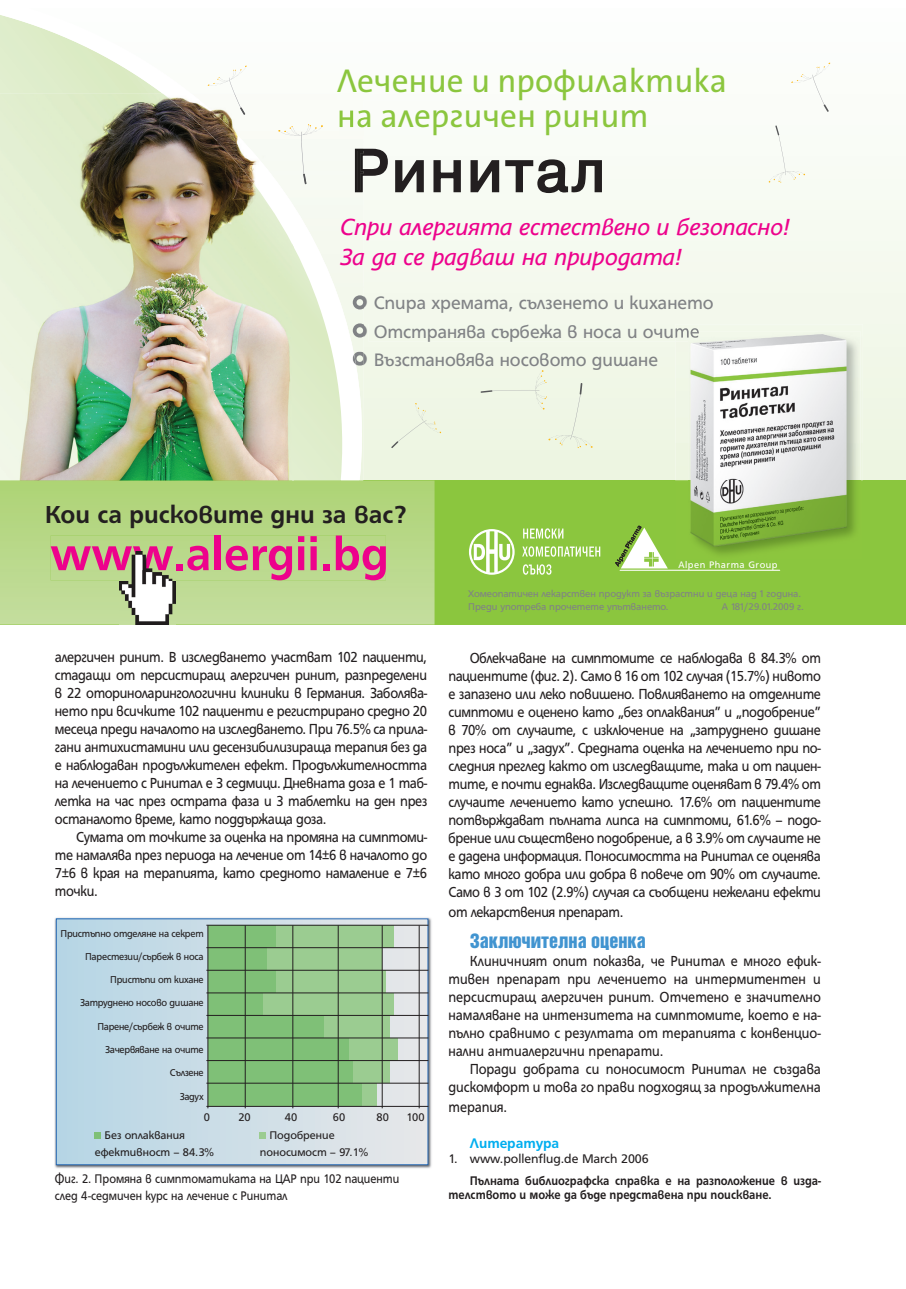
<style>
.page{position:relative;width:906px;height:1289px;background:#fff}
.page>*{position:absolute;margin:0;border:0;box-sizing:border-box;transform-origin:0 0}
.t1{font:50.1px "HS Grotesk BG Bold";color:#ed028c}
.t2{font:33.15px/35px "The Sans B Plus W5 Plain";color:#8bc63e}
.t3{font:26.55px "HS Grotesk BG Bold";color:#231f20}
.t4{font:24.9px/29.8px "HS Grotesk BG Italic";letter-spacing:-.01em;color:#ed028c}
.t5{font:19.5px/28px "HS Grotesk BG Normal";color:#808285}
.t6{font:18px "Helvetica Inserat Cyr Upright";color:#4194d0}
.t7{font:15.75px/18px "HS Grotesk Bg";letter-spacing:-.02em;color:#231f20;text-align:justify;scale:.9 1}
.t8{font:15.75px/18px "HS Grotesk Bg";color:#231f20;text-align:right;scale:.9 1}
.t9{font:700 15px "HS Grotesk Bg";color:#00aeef}
.t10{font:700 13.5px/13.5px "HS Grotesk Bg";color:#231f20;scale:.9 1}
.t11{font:13.5px/16.5px "HS Grotesk Bg";color:#231f20;scale:.9 1}
.t12{font:13.5px "HS Grotesk Bg";color:#231f20}
.t13{font:12px "HS Grotesk Bg";color:#231f20}
.t14{font:10.8px/23.2px "HS Grotesk Bg";letter-spacing:-.02em;color:#231f20;text-align:right;scale:.95 1}
.t15{font:10.5px/12.6px "HS Grotesk BG Normal";color:#808285}
.t16{font:10.2px "Pragmatica C";letter-spacing:.05em;color:#fff}
</style>
<div class="page">
<svg style="left:363px;top:62px;width:543px;height:418px"></svg>
<svg style="left:363px;top:68px;width:364px;height:32px"></svg>
<div style="left:363px;top:110px;width:283px;height:25px;background:#fafcf8"></div>
<svg style="left:0;top:15px;width:163px;height:79px"></svg>
<div style="left:0;top:480px;width:906px;height:144px;background:#8bc63e"></div>
<svg style="left:615px;top:525px;width:165px;height:46px"></svg>
<svg style="left:469px;top:529px;width:45px;height:45px"></svg>
<svg style="left:523px;top:528px;width:40px;height:10px"></svg>
<svg style="left:522px;top:546px;width:78px;height:10px"></svg>
<svg style="left:523px;top:564px;width:28px;height:10px"></svg>
<svg style="left:0;top:480px;width:434px;height:144px"></svg>
<div style="left:51px;top:535px;width:335px;height:45px;background:#b9d98b"></div>
<svg style="left:768px;top:125px;width:37px;height:58px"></svg>
<svg style="left:791px;top:63px;width:39px;height:49px"></svg>
<img style="left:675px;top:324px;width:187px;height:235px">
<img style="left:689px;top:331px;width:171px;height:227px">
<img style="left:119px;top:551px;width:56px;height:73px">
<img style="left:119px;top:551px;width:53px;height:19px">
<img style="left:312px;top:236px;width:50px;height:244px">
<img style="left:0;top:94px;width:244px;height:386px">
<img style="left:244px;top:142px;width:49px;height:338px">
<img style="left:293px;top:238px;width:49px;height:242px">
<img style="left:0;top:480px;width:363px;height:1px">
<div style="left:278px;top:124px;width:45px;height:60px;background:#f7faf4"></div>
<img style="left:340px;top:110px;width:23px;height:18px">
<svg style="left:208px;top:65px;width:39px;height:50px"></svg>
<img style="left:54px;top:917px;width:378px;height:252px">
<div style="left:56px;top:918px;width:372px;height:246px;background:linear-gradient(to right,#b6d6e6,#e0e0e1)"></div>
<div style="left:56px;top:918px;width:372px;height:247px;border:1px solid #2869b3"></div>
<div style="left:208px;top:925px;width:68px;height:22px;background:#7fc077"></div>
<div style="left:208px;top:992px;width:55px;height:23px;background:#7fc077"></div>
<div style="left:208px;top:970px;width:68px;height:22px;background:#7fc077"></div>
<div style="left:208px;top:1037px;width:141px;height:23px;background:#7fc077"></div>
<div style="left:208px;top:1015px;width:116px;height:22px;background:#7fc077"></div>
<div style="left:208px;top:1083px;width:154px;height:22px;background:#7fc077"></div>
<div style="left:208px;top:1060px;width:146px;height:23px;background:#7fc077"></div>
<div style="left:362px;top:1083px;width:14px;height:22px;background:#9bcc91"></div>
<div style="left:353px;top:1060px;width:37px;height:23px;background:#9bcc91"></div>
<div style="left:349px;top:1037px;width:49px;height:23px;background:#9bcc91"></div>
<div style="left:263px;top:992px;width:131px;height:23px;background:#9bcc91"></div>
<div style="left:276px;top:970px;width:110px;height:22px;background:#9bcc91"></div>
<div style="left:276px;top:925px;width:118px;height:22px;background:#9bcc91"></div>
<div style="left:208px;top:947px;width:60px;height:23px;background:#7fc077"></div>
<div style="left:267px;top:947px;width:114px;height:23px;background:#9bcc91"></div>
<div style="left:324px;top:1015px;width:66px;height:23px;background:#9bcc91"></div>
<hr style="left:206px;top:1082px;width:222px;height:1px;background:#231f20">
<hr style="left:206px;top:1060px;width:222px;height:1px;background:#231f20">
<hr style="left:206px;top:1037px;width:222px;height:1px;background:#231f20">
<hr style="left:206px;top:1015px;width:222px;height:1px;background:#231f20">
<hr style="left:206px;top:992px;width:222px;height:1px;background:#231f20">
<hr style="left:206px;top:924px;width:222px;height:1px;background:#231f20">
<hr style="left:206px;top:969px;width:222px;height:1px;background:#231f20">
<hr style="left:206px;top:947px;width:222px;height:1px;background:#231f20">
<hr style="left:245px;top:925px;width:1px;height:183px;background:#231f20">
<hr style="left:292px;top:925px;width:1px;height:183px;background:#231f20">
<hr style="left:338px;top:925px;width:1px;height:183px;background:#231f20">
<hr style="left:382px;top:925px;width:1px;height:183px;background:#231f20">
<hr style="left:419px;top:925px;width:1px;height:183px;background:#231f20">
<hr style="left:206px;top:1105px;width:222px;height:1px;background:#231f20">
<hr style="left:207px;top:925px;width:1px;height:183px;background:#231f20">
<svg style="left:95px;top:1132px;width:6px;height:6px"></svg>
<svg style="left:260px;top:1132px;width:6px;height:6px"></svg>
<svg style="left:353px;top:149px;width:346px;height:299px"></svg>
<h2 class="t2" style="left:337px;top:63px;width:392px">Лечение и профилактика на алергичен ринит</h2>
<h3 class="t4" style="left:340px;top:212px;width:452px">Спри алергията естествено и безопасно!<br>За да се радваш на природата!</h3>
<p class="t5" style="left:374px;top:291px;width:341px">Спира хремата, сълзенето и кихането<br>Отстранява сърбежа в носа и очите<br>Възстановява носовото дишане</p>
<h3 class="t3" style="left:45px;top:498px;width:363px">Кои са рисковите дни за вас?</h3>
<h1 class="t1" style="left:50px;top:523px;width:340px">www.alergii.bg</h1>
<p class="t7" style="left:55px;top:649px;width:415px">алергичен ринит. В изследването участват 102 пациенти, стадащи от персистиращ алергичен ринит, разпределени в 22 оториноларингологични клиники в Германия. Заболява&shy;нето при всичките 102 пациенти е регистрирано средно 20 месеца преди началото на изследването. При 76.5% са прила&shy;гани антихистамини или десензибилизираща терапия без да е наблюдаван продължителен ефект. Продължителността на лечението с Ринитал е 3 седмици. Дневната доза е 1 таб&shy;летка на час през острата фаза и 3 таблетки на ден през останалото време, като поддържаща доза.</p>
<p class="t7" style="left:55px;top:829px;width:415px;text-indent:21px">Сумата от точките за оценка на промяна на симптоми&shy;те намалява през периода на лечение от 14±6 в началото до 7±6 в края на терапията, като средното намаление е 7±6 точки.</p>
<p class="t14" style="left:60px;top:922px;width:152px">Пристъпно отделяне на секрет<br>Парестезии/сърбеж в носа<br>Пристъпи от кихане<br>Затруднено носово дишане<br>Парене/сърбеж в очите<br>Зачервяване на очите<br>Сълзене<br>Задух</p>
<p class="t13" style="left:104px;top:1130px;width:82px">Без оплаквания</p>
<p class="t13" style="left:269px;top:1130px;width:67px">Подобрение</p>
<p class="t13" style="left:95px;top:1148px;width:121px">ефективност – 84.3%</p>
<p class="t13" style="left:260px;top:1148px;width:110px">поносимост – 97.1%</p>
<p class="t13" style="left:204px;top:1112px;width:8px">0</p>
<p class="t13" style="left:238px;top:1112px;width:14px">20</p>
<p class="t13" style="left:285px;top:1112px;width:14px">40</p>
<p class="t13" style="left:333px;top:1112px;width:14px">60</p>
<p class="t13" style="left:376px;top:1112px;width:14px">80</p>
<p class="t13" style="left:406px;top:1112px;width:20px">100</p>
<p class="t11" style="left:55px;top:1171px;width:384px">Фиг. 2. Промяна в симптоматиката на ЦАР при 102 пациенти след 4-седмичен курс на лечение с Ринитал</p>
<p class="t16" style="left:678px;top:562px;width:101px">Alpen Pharma Group</p>
<p class="t15" style="left:468px;top:588px;width:334px">Хомеопатичен лекарствен продукт за възрастни и деца над 1 година.<br>Преди употреба прочетете упътването.</p>
<p class="t15" style="left:722px;top:601px;width:83px">A 181/29.01.2009 г.</p>
<p class="t7" style="left:448px;top:650px;width:415px;text-indent:21px">Облекчаване на симптомите се наблюдава в 84.3% от пациентите (фиг. 2). Само в 16 от 102 случая (15.7%) нивото е запазено или леко повишено. Повлияването на отделните симптоми е оценено като „без оплаквания” и „подобрение” в 70% от случаите, с изключение на „затруднено дишане през носа” и „задух”. Средната оценка на лечението при по&shy;следния преглед както от изследващите, така и от пациен&shy;тите, е почти еднаква. Изследващите оценяват в 79.4% от случаите лечението като успешно. 17.6% от пациентите потвърждават пълната липса на симптоми, 61.6% – подо&shy;брение или съществено подобрение, а в 3.9% от случаите не е дадена информация. Поносимостта на Ринитал се оценява като много добра или добра в повече от 90% от случаите.<br>Само в 3 от 102 (2.9%) случая са съобщени нежелани ефекти</p>
<p class="t7" style="left:448px;top:903px;width:196px">от лекарствения препарат.</p>
<p class="t6" style="left:470px;top:933px;width:177px">Заключителна оценка</p>
<p class="t7" style="left:448px;top:953px;width:415px;text-indent:21px">Клиничният опит показва, че Ринитал е много ефик&shy;тивен препарат при лечението на интермитентен и персистиращ алергичен ринит. Отчетено е значително намаляване на интензитета на симптомите, което е на&shy;пълно сравнимо с резултата от терапията с конвенцио&shy;нални антиалергични препарати.</p>
<p class="t8" style="left:448px;top:1061px;width:415px">Поради добрата си поносимост Ринитал не създава дискомфорт и това го прави подходящ за продължителна</p>
<p class="t8" style="left:448px;top:1098px;width:67px">терапия.</p>
<p class="t9" style="left:470px;top:1137px;width:91px">Литература</p>
<p class="t12" style="left:448px;top:1153px;width:202px">1. www.pollenflug.de March 2006</p>
<p class="t10" style="left:448px;top:1175px;width:415px;text-indent:21px">Пълната библиографска справка е на разположение в изда&shy;телството и може да бъде представена при поискване.</p>
</div>
